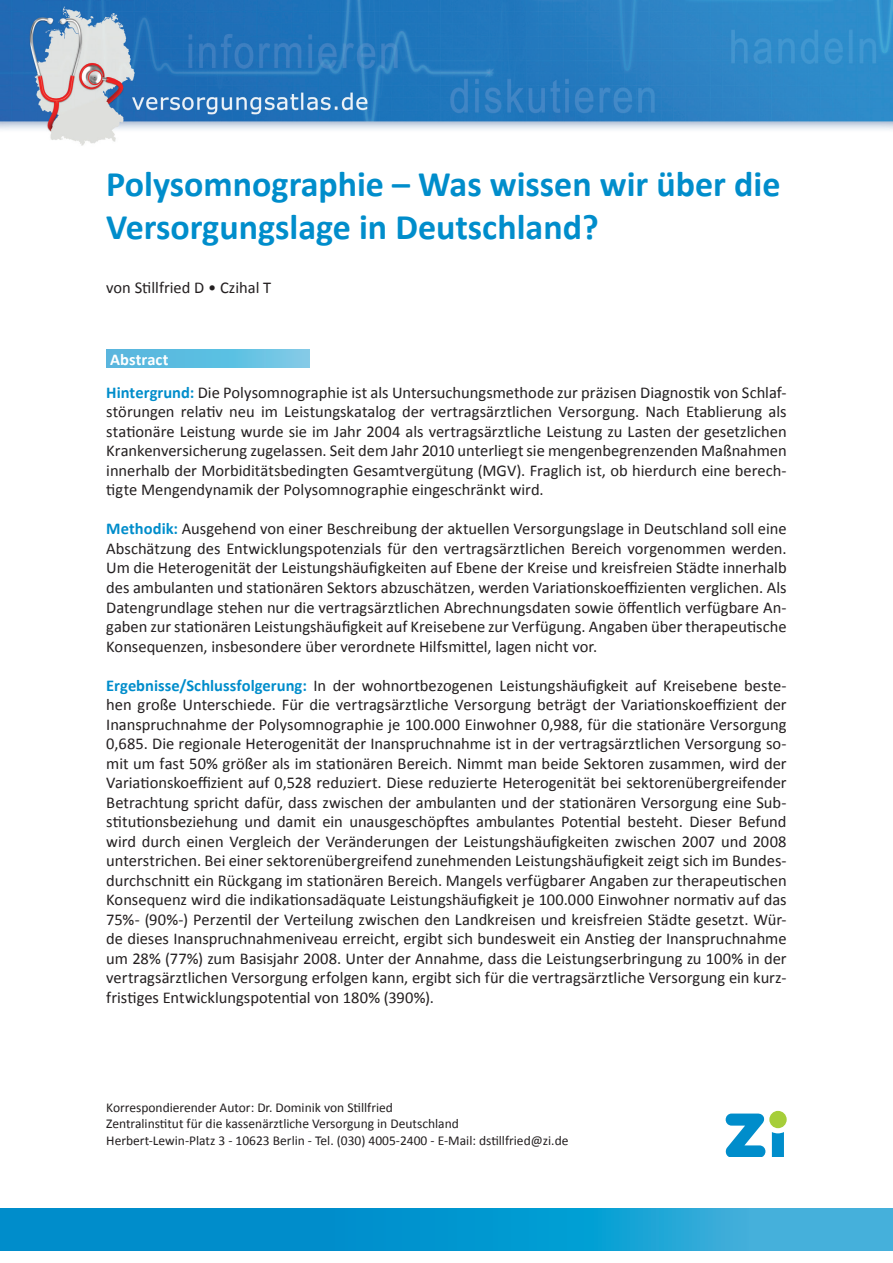
<style>
.page{position:relative;width:893px;height:1263px;background:#fff}
.page>*{position:absolute;margin:0;border:0;box-sizing:border-box;transform-origin:0 0}
.t1{font:700 36px/43.2px "Calibri";color:#008dcb}
.t2{font:16.5px/19.5px "Calibri";color:#231f20;text-align:justify}
.t3{font:700 16.5px "Calibri";letter-spacing:.005em;color:#fff}
.t4{font:13.5px/16.5px "Calibri";color:#231f20}
.s1{font-weight:700;color:#008dcb}
</style>
<div class="page">
<img style="left:0;top:0;width:893px;height:146px">
<svg style="left:0;top:1208px;width:893px;height:43px;background:#119ad1"></svg>
<svg style="left:726px;top:1113px;width:40px;height:44px"></svg>
<div style="left:769px;top:1111px;width:18px;height:17px;background:#a6ce39;border-radius:50%"></div>
<svg style="left:772px;top:1132px;width:12px;height:25px"></svg>
<svg style="left:106px;top:349px;width:203px;height:19px;background:#62bfe1"></svg>
<h1 class="t1" style="left:106px;top:162px;width:676px">Polysomnographie – Was wissen wir über die<br>Versorgungslage in Deutschland?</h1>
<p class="t2" style="left:106px;top:278px;width:166px">von Stillfried D • Czihal T</p>
<p class="t3" style="left:110px;top:349px;width:60px">Abstract</p>
<p class="t2" style="left:106px;top:383px;width:682px"><span class="s1">Hintergrund:</span> Die Polysomnographie ist als Untersuchungsmethode zur präzisen Diagnostik von Schlaf&shy;störungen relativ neu im Leistungskatalog der vertragsärztlichen Versorgung. Nach Etablierung als stationäre Leistung wurde sie im Jahr 2004 als vertragsärztliche Leistung zu Lasten der gesetzlichen Krankenversicherung zugelassen. Seit dem Jahr 2010 unterliegt sie mengenbegrenzenden Maßnahmen innerhalb der Morbiditätsbedingten Gesamtvergütung (MGV). Fraglich ist, ob hierdurch eine berech&shy;tigte Mengendynamik der Polysomnographie eingeschränkt wird.</p>
<p class="t2" style="left:106px;top:519px;width:682px"><span class="s1">Methodik:</span> Ausgehend von einer Beschreibung der aktuellen Versorgungslage in Deutschland soll eine Abschätzung des Entwicklungspotenzials für den vertragsärztlichen Bereich vorgenommen werden.<br>Um die Heterogenität der Leistungshäufigkeiten auf Ebene der Kreise und kreisfreien Städte innerhalb des ambulanten und stationären Sektors abzuschätzen, werden Variationskoeffizienten verglichen. Als Datengrundlage stehen nur die vertragsärztlichen Abrechnungsdaten sowie öffentlich verfügbare An&shy;gaben zur stationären Leistungshäufigkeit auf Kreisebene zur Verfügung. Angaben über therapeutische Konsequenzen, insbesondere über verordnete Hilfsmittel, lagen nicht vor.</p>
<p class="t2" style="left:106px;top:675px;width:682px"><span class="s1">Ergebnisse/Schlussfolgerung:</span> In der wohnortbezogenen Leistungshäufigkeit auf Kreisebene beste&shy;hen große Unterschiede. Für die vertragsärztliche Versorgung beträgt der Variationskoeffizient der Inanspruchnahme der Polysomnographie je 100.000 Einwohner 0,988, für die stationäre Versorgung 0,685. Die regionale Heterogenität der Inanspruchnahme ist in der vertragsärztlichen Versorgung so&shy;mit um fast 50% größer als im stationären Bereich. Nimmt man beide Sektoren zusammen, wird der Variationskoeffizient auf 0,528 reduziert. Diese reduzierte Heterogenität bei sektorenübergreifender Betrachtung spricht dafür, dass zwischen der ambulanten und der stationären Versorgung eine Sub&shy;stitutionsbeziehung und damit ein unausgeschöpftes ambulantes Potential besteht. Dieser Befund wird durch einen Vergleich der Veränderungen der Leistungshäufigkeiten zwischen 2007 und 2008 unterstrichen. Bei einer sektorenübergreifend zunehmenden Leistungshäufigkeit zeigt sich im Bundes&shy;durchschnitt ein Rückgang im stationären Bereich. Mangels verfügbarer Angaben zur therapeutischen Konsequenz wird die indikationsadäquate Leistungshäufigkeit je 100.000 Einwohner normativ auf das 75%- (90%-) Perzentil der Verteilung zwischen den Landkreisen und kreisfreien Städte gesetzt. Wür&shy;de dieses Inanspruchnahmeniveau erreicht, ergibt sich bundesweit ein Anstieg der Inanspruchnahme um 28% (77%) zum Basisjahr 2008. Unter der Annahme, dass die Leistungserbringung zu 100% in der vertragsärztlichen Versorgung erfolgen kann, ergibt sich für die vertragsärztliche Versorgung ein kurz&shy;fristiges Entwicklungspotential von 180% (390%).</p>
<p class="t4" style="left:106px;top:1099px;width:464px">Korrespondierender Autor: Dr. Dominik von Stillfried<br>Zentralinstitut für die kassenärztliche Versorgung in Deutschland<br>Herbert-Lewin-Platz 3 - 10623 Berlin - Tel. (030) 4005-2400 - E-Mail: dstillfried@zi.de</p>
</div>
